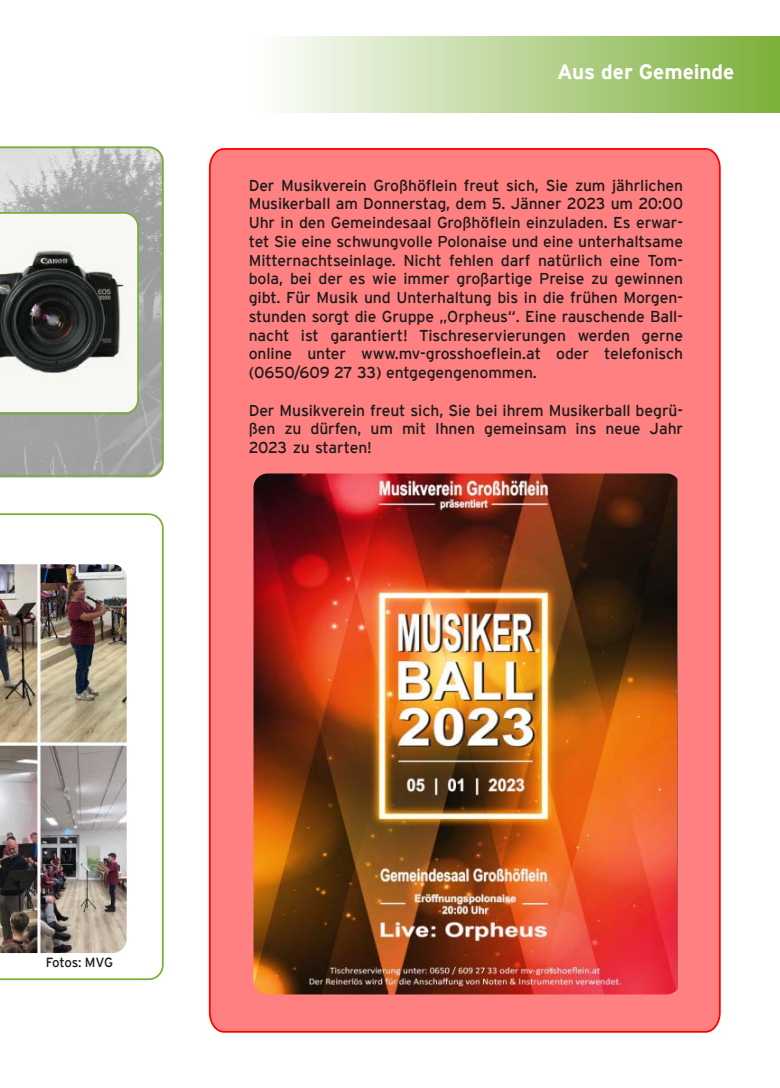
<style>
.page{position:relative;width:780px;height:1088px;background:#fff}
.page>*{position:absolute;margin:0;border:0;box-sizing:border-box;transform-origin:0 0}
.t1{font:700 20.75px "Interstate";color:#fff}
.t2{font:15.75px/18.8px "Interstate";letter-spacing:-.005em;color:#1c1b1a;text-align:justify}
.t3{font:13.25px "Interstate";letter-spacing:-.03em;color:#1c1b1a}
</style>
<div class="page">
<svg style="left:284px;top:37px;width:496px;height:76px;background:#b9d496"></svg>
<svg style="left:0;top:146px;width:164px;height:331px;background:#acafab"></svg>
<div style="left:208px;top:148px;width:513px;height:885px;background:#ff8080"></div>
<svg style="left:0;top:513px;width:164px;height:467px"></svg>
<svg style="left:0;top:212px;width:139px;height:202px"></svg>
<img style="left:0;top:564px;width:127px;height:389px">
<img style="left:253px;top:473px;width:424px;height:521px">
<h1 class="t1" style="left:557px;top:60px;width:179px">Aus der Gemeinde</h1>
<p class="t2" style="left:249px;top:175px;width:436px">Der Musikverein Großhöflein freut sich, Sie zum jährlichen Musikerball am Donnerstag, dem 5. Jänner 2023 um 20:00<br>Uhr in den Gemeindesaal Großhöflein einzuladen. Es erwar&shy;tet Sie eine schwungvolle Polonaise und eine unterhaltsame Mitternachtseinlage. Nicht fehlen darf natürlich eine Tom&shy;bola, bei der es wie immer großartige Preise zu gewinnen gibt. Für Musik und Unterhaltung bis in die frühen Morgen&shy;stunden sorgt die Gruppe „Orpheus“. Eine rauschende Ball&shy;nacht ist garantiert! Tischreservierungen werden gerne online unter www.mv-grosshoeflein.at oder telefonisch (0650/609 27 33) entgegengenommen.</p>
<p class="t2" style="left:249px;top:400px;width:436px">Der Musikverein freut sich, Sie bei ihrem Musikerball begrü&shy;ßen zu dürfen, um mit Ihnen gemeinsam ins neue Jahr 2023 zu starten!</p>
<p class="t3" style="left:46px;top:955px;width:69px">Fotos: MVG</p>
</div>
